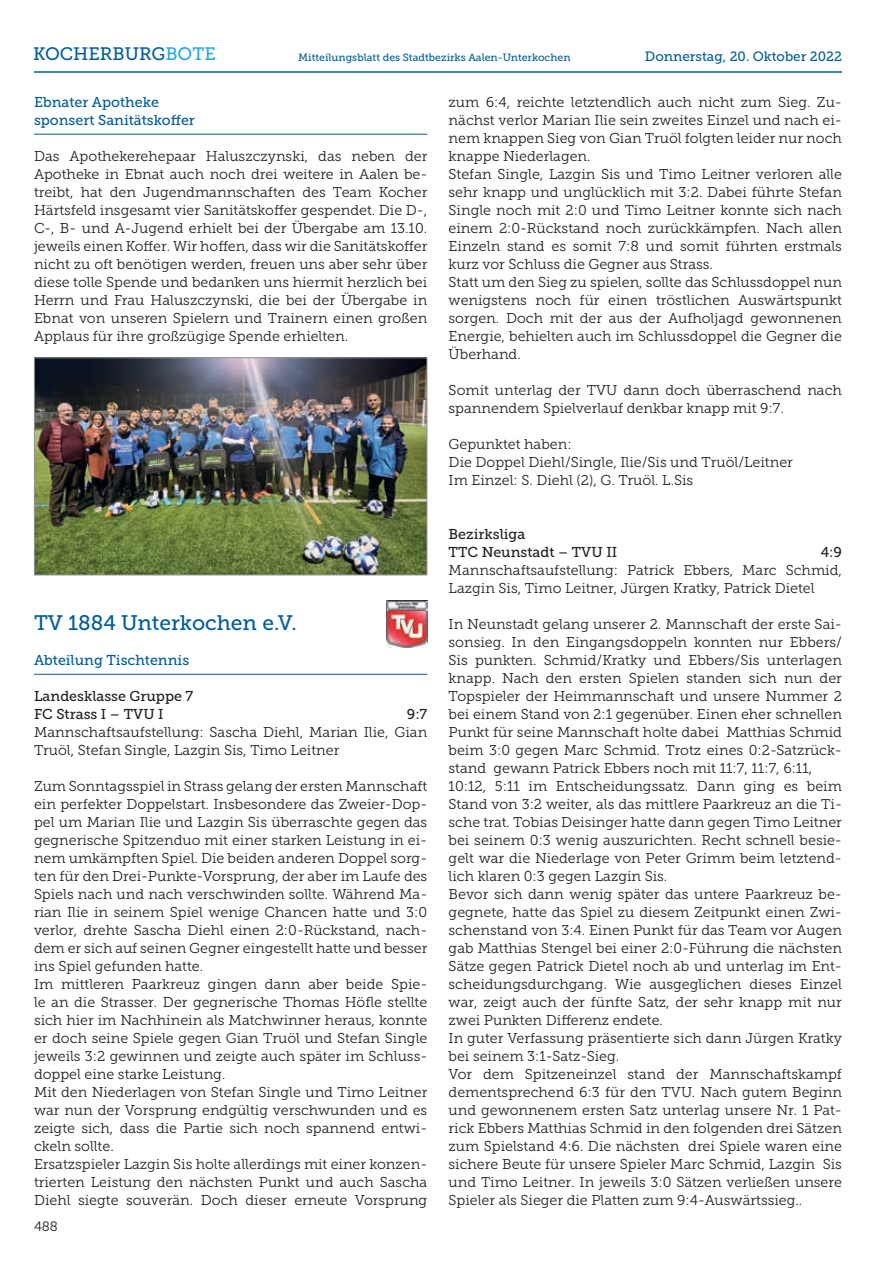
<style>
.page{position:relative;width:893px;height:1263px;background:#fff}
.page>*{position:absolute;margin:0;border:0;box-sizing:border-box;transform-origin:0 0}
.t1{font:21px "Museo Slab 500";color:#005e9a}
.t2{font:18px "Museo Slab 500";color:#005e9a}
.t3{font:14.25px/18px "Museo Slab 300";color:#231f20}
.t4{font:14.25px/18px "Museo Slab 500";color:#231f20}
.t5{font:14.25px/18px "Museo Slab 500";color:#005e9a}
.t6{font:13.5px "Museo Slab 500";color:#005e9a}
.t7{font:13.5px "Museo Slab 300";color:#231f20}
.t8{font:10.5px "Museo Slab 500";color:#005e9a}
.s1{color:#24aae1}
</style>
<div class="page">
<hr style="left:34px;top:71px;width:808px;height:2px;background:#005e9a">
<hr style="left:34px;top:134px;width:393px;height:1px;background:#005e9a">
<hr style="left:34px;top:674px;width:393px;height:1px;background:#005e9a">
<img style="left:36px;top:359px;width:389px;height:214px">
<div style="left:34px;top:357px;width:393px;height:218px;border:1px solid #939598"></div>
<img style="left:386px;top:601px;width:41px;height:46px">
<p class="t2" style="left:33px;top:44px;width:184px">KOCHERBURG<span class="s1">BOTE</span></p>
<p class="t8" style="left:298px;top:51px;width:274px">Mitteilungsblatt des Stadtbezirks Aalen-Unterkochen</p>
<p class="t6" style="left:645px;top:49px;width:199px">Donnerstag, 20. Oktober 2022</p>
<p class="t5" style="left:34px;top:93px;width:162px">Ebnater Apotheke sponsert Sanitätskoffer</p>
<p class="t3" style="left:34px;top:147px;width:395px;text-align:justify">Das Apothekerehepaar Haluszczynski, das neben der Apotheke in Ebnat auch noch drei weitere in Aalen be&shy;treibt, hat den Jugendmannschaften des Team Kocher Härtsfeld insgesamt vier Sanitätskoffer gespendet. Die D-, C-, B- und A-Jugend erhielt bei der Übergabe am 13.10. jeweils einen Koffer. Wir hoffen, dass wir die Sanitätskoffer nicht zu oft benötigen werden, freuen uns aber sehr über diese tolle Spende und bedanken uns hiermit herzlich bei Herrn und Frau Haluszczynski, die bei der Übergabe in Ebnat von unseren Spielern und Trainern einen großen Applaus für ihre großzügige Spende erhielten.</p>
<h1 class="t1" style="left:34px;top:611px;width:264px">TV 1884 Unterkochen e.V.</h1>
<p class="t5" style="left:34px;top:651px;width:157px">Abteilung Tischtennis</p>
<p class="t4" style="left:34px;top:687px;width:161px">Landesklasse Gruppe 7<br>FC Strass I – TVU I</p>
<p class="t4" style="left:407px;top:705px;width:22px">9:7</p>
<p class="t3" style="left:34px;top:723px;width:395px">Mannschaftsaufstellung: Sascha Diehl, Marian Ilie, Gian<br>Truöl, Stefan Single, Lazgin Sis, Timo Leitner</p>
<p class="t3" style="left:34px;top:777px;width:395px">Zum Sonntagsspiel in Strass gelang der ersten Mannschaft ein perfekter Doppelstart. Insbesondere das Zweier-Dop&shy;pel um Marian Ilie und Lazgin Sis überraschte gegen das gegnerische Spitzenduo mit einer starken Leistung in ei&shy;nem umkämpften Spiel. Die beiden anderen Doppel sorg&shy;ten für den Drei-Punkte-Vorsprung, der aber im Laufe des Spiels nach und nach verschwinden sollte. Während Ma&shy;rian Ilie in seinem Spiel wenige Chancen hatte und 3:0 verlor, drehte Sascha Diehl einen 2:0-Rückstand, nach&shy;dem er sich auf seinen Gegner eingestellt hatte und besser ins Spiel gefunden hatte.<br>Im mittleren Paarkreuz gingen dann aber beide Spie&shy;le an die Strasser. Der gegnerische Thomas Höfle stellte sich hier im Nachhinein als Matchwinner heraus, konnte er doch seine Spiele gegen Gian Truöl und Stefan Single jeweils 3:2 gewinnen und zeigte auch später im Schluss&shy;doppel eine starke Leistung.<br>Mit den Niederlagen von Stefan Single und Timo Leitner war nun der Vorsprung endgültig verschwunden und es zeigte sich, dass die Partie sich noch spannend entwi&shy;ckeln sollte.<br>Ersatzspieler Lazgin Sis holte allerdings mit einer konzen&shy;trierten Leistung den nächsten Punkt und auch Sascha Diehl siegte souverän. Doch dieser erneute Vorsprung</p>
<p class="t7" style="left:34px;top:1218px;width:25px">488</p>
<p class="t3" style="left:449px;top:93px;width:395px">zum 6:4, reichte letztendlich auch nicht zum Sieg. Zu&shy;nächst verlor Marian Ilie sein zweites Einzel und nach ei&shy;nem knappen Sieg von Gian Truöl folgten leider nur noch knappe Niederlagen.<br>Stefan Single, Lazgin Sis und Timo Leitner verloren alle sehr knapp und unglücklich mit 3:2. Dabei führte Stefan Single noch mit 2:0 und Timo Leitner konnte sich nach einem 2:0-Rückstand noch zurückkämpfen. Nach allen Einzeln stand es somit 7:8 und somit führten erstmals kurz vor Schluss die Gegner aus Strass.<br>Statt um den Sieg zu spielen, sollte das Schlussdoppel nun wenigstens noch für einen tröstlichen Auswärtspunkt sorgen. Doch mit der aus der Aufholjagd gewonnenen Energie, behielten auch im Schlussdoppel die Gegner die Überhand.</p>
<p class="t3" style="left:449px;top:381px;width:395px">Somit unterlag der TVU dann doch überraschend nach spannendem Spielverlauf denkbar knapp mit 9:7.</p>
<p class="t3" style="left:449px;top:435px;width:346px">Gepunktet haben:<br>Die Doppel Diehl/Single, Ilie/Sis und Truöl/Leitner<br>Im Einzel: S. Diehl (2), G. Truöl. L.Sis</p>
<p class="t4" style="left:449px;top:525px;width:170px">Bezirksliga<br>TTC Neunstadt – TVU II</p>
<p class="t4" style="left:821px;top:543px;width:23px">4:9</p>
<p class="t3" style="left:449px;top:561px;width:395px">Mannschaftsaufstellung: Patrick Ebbers, Marc Schmid,<br>Lazgin Sis, Timo Leitner, Jürgen Kratky, Patrick Dietel</p>
<p class="t3" style="left:449px;top:615px;width:395px">In Neunstadt gelang unserer 2. Mannschaft der erste Sai&shy;sonsieg. In den Eingangsdoppeln konnten nur Ebbers/ Sis punkten. Schmid/Kratky und Ebbers/Sis unterlagen knapp. Nach den ersten Spielen standen sich nun der Topspieler der Heimmannschaft und unsere Nummer 2 bei einem Stand von 2:1 gegenüber. Einen eher schnellen Punkt für seine Mannschaft holte dabei Matthias Schmid beim 3:0 gegen Marc Schmid. Trotz eines 0:2-Satzrück&shy;stand gewann Patrick Ebbers noch mit 11:7, 11:7, 6:11, 10:12, 5:11 im Entscheidungssatz. Dann ging es beim Stand von 3:2 weiter, als das mittlere Paarkreuz an die Ti&shy;sche trat. Tobias Deisinger hatte dann gegen Timo Leitner bei seinem 0:3 wenig auszurichten. Recht schnell besie&shy;gelt war die Niederlage von Peter Grimm beim letztend&shy;lich klaren 0:3 gegen Lazgin Sis.<br>Bevor sich dann wenig später das untere Paarkreuz be&shy;gegnete, hatte das Spiel zu diesem Zeitpunkt einen Zwi&shy;schenstand von 3:4. Einen Punkt für das Team vor Augen gab Matthias Stengel bei einer 2:0-Führung die nächsten Sätze gegen Patrick Dietel noch ab und unterlag im Ent&shy;scheidungsdurchgang. Wie ausgeglichen dieses Einzel war, zeigt auch der fünfte Satz, der sehr knapp mit nur zwei Punkten Differenz endete.<br>In guter Verfassung präsentierte sich dann Jürgen Kratky bei seinem 3:1-Satz-Sieg.<br>Vor dem Spitzeneinzel stand der Mannschaftskampf dementsprechend 6:3 für den TVU. Nach gutem Beginn und gewonnenem ersten Satz unterlag unsere Nr. 1 Pat&shy;rick Ebbers Matthias Schmid in den folgenden drei Sätzen zum Spielstand 4:6. Die nächsten drei Spiele waren eine sichere Beute für unsere Spieler Marc Schmid, Lazgin Sis und Timo Leitner. In jeweils 3:0 Sätzen verließen unsere Spieler als Sieger die Platten zum 9:4-Auswärtssieg..</p>
</div>
